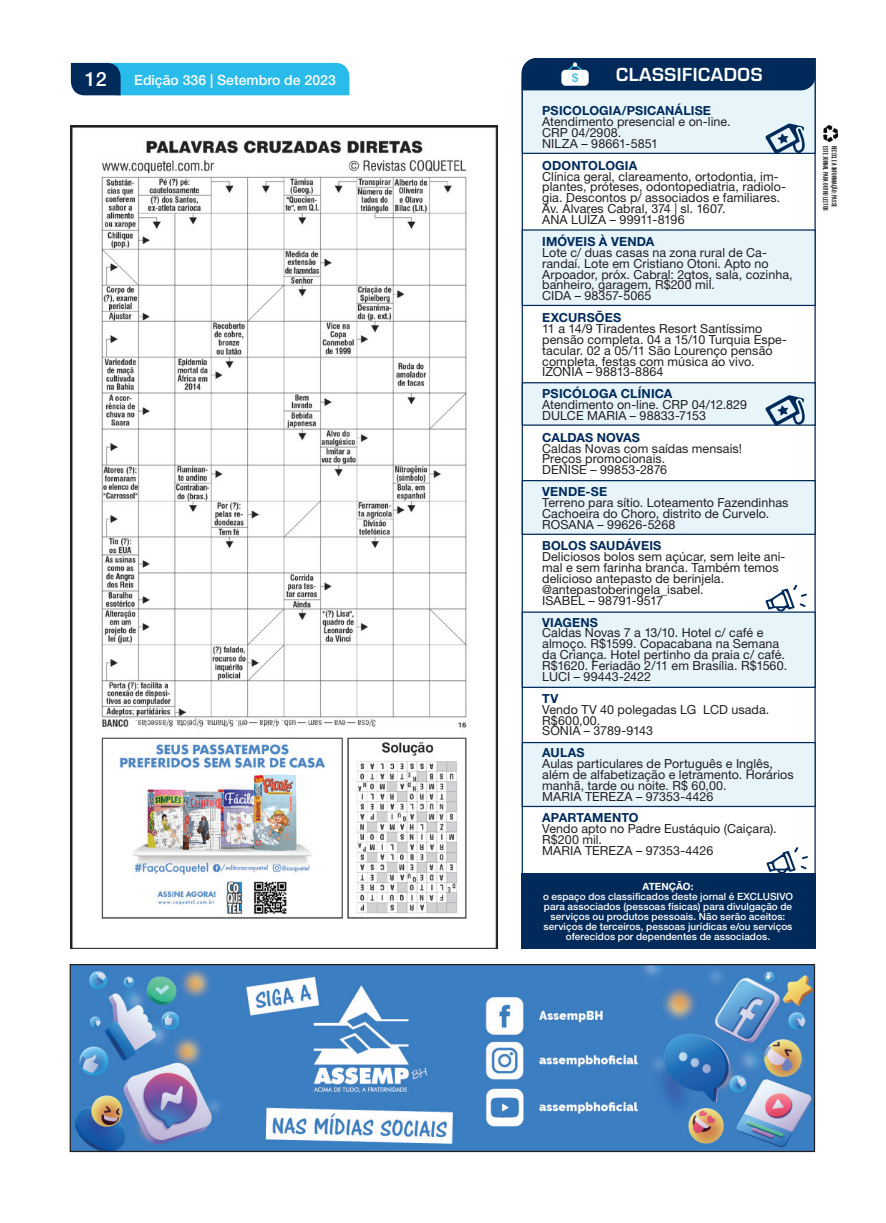
<style>
.page{position:relative;width:886px;height:1223px;background:#fff}
.page>*{position:absolute;margin:0;border:0;box-sizing:border-box;transform-origin:0 0}
.t1{font:500 19.62px "Helvetica Neue LT Std";color:#fff}
.t2{font:600 17.5px "Eurostile LT Std";letter-spacing:.03em;color:#fff}
.t3{font:500 14px "Helvetica Neue LT Std";color:#fff}
.Texto_box{font:12.5px/10.9px "Helvetica Neue LT Std";letter-spacing:.005em;color:#231f20}
.Texto_box-2{font:700 12.5px "Helvetica Neue LT Std";letter-spacing:.01em;color:#002a5a}
.Texto_box-3{font:500 10px/10px "Helvetica Neue LT Std";letter-spacing:.005em;color:#fff;text-align:center}
.Texto_box-4{font:700 10px "Helvetica Neue LT Std";letter-spacing:-.005em;color:#fff}
.Intertitulo{font:7.5px "Alegre Sans";color:#231f20}
</style>
<div class="page">
<svg style="left:71px;top:63px;width:278px;height:32px;background:#23a2d0"></svg>
<img style="left:70px;top:126px;width:427px;height:822px">
<div style="left:522px;top:873px;width:294px;height:75px;background:#002a5a"></div>
<svg style="left:521px;top:70px;width:295px;height:846px"></svg>
<div style="left:522px;top:229px;width:294px;height:77px;background:#e7f5fb;border:1px solid #002a5a"></div>
<div style="left:522px;top:77px;width:294px;height:77px;background:#e7f5fb;border:1px solid #002a5a"></div>
<div style="left:522px;top:480px;width:294px;height:55px;background:#e7f5fb;border:1px solid #002a5a"></div>
<div style="left:522px;top:382px;width:294px;height:44px;background:#e7f5fb;border:1px solid #002a5a"></div>
<div style="left:522px;top:611px;width:294px;height:77px;background:#e7f5fb;border:1px solid #002a5a"></div>
<div style="left:522px;top:742px;width:294px;height:65px;background:#e7f5fb;border:1px solid #002a5a"></div>
<img style="left:822px;top:126px;width:15px;height:16px">
<div style="left:522px;top:58px;width:294px;height:32px;background:#002a5a"></div>
<svg style="left:766px;top:847px;width:42px;height:26px"></svg>
<svg style="left:765px;top:584px;width:42px;height:27px"></svg>
<svg style="left:765px;top:395px;width:40px;height:31px"></svg>
<svg style="left:765px;top:123px;width:40px;height:31px"></svg>
<img style="left:72px;top:966px;width:741px;height:184px">
<div style="left:70px;top:964px;width:745px;height:188px;border:1px solid #231f20"></div>
<h1 class="t1" style="left:85px;top:68px;width:23px">12</h1>
<p class="t3" style="left:134px;top:72px;width:203px">Edição 336 | Setembro de 2023</p>
<p class="t2" style="left:616px;top:64px;width:148px">CLASSIFICADOS</p>
<p class="Texto_box-2" style="left:542px;top:103px;width:170px">PSICOLOGIA/PSICANÁLISE</p>
<p class="Texto_box" style="left:542px;top:116px;width:190px">Atendimento presencial e on-line.<br>CRP 04/2908.</p>
<p class="Texto_box" style="left:542px;top:138px;width:117px">NILZA – 98661-5851</p>
<p class="Texto_box-2" style="left:542px;top:157px;width:97px">ODONTOLOGIA</p>
<p class="Texto_box" style="left:542px;top:170px;width:245px">Clínica geral, clareamento, ortodontia, im&shy;plantes, próteses, odontopediatria, radiolo&shy;gia. Descontos p/ associados e familiares.<br>Av. Álvares Cabral, 374 | sl. 1607.</p>
<p class="Texto_box" style="left:542px;top:214px;width:144px">ANA LUÍZA – 99911-8196</p>
<p class="Texto_box-2" style="left:542px;top:234px;width:114px">IMÓVEIS À VENDA</p>
<p class="Texto_box" style="left:542px;top:247px;width:252px">Lote c/ duas casas na zona rural de Ca&shy;randaí. Lote em Cristiano Otoni. Apto no Arpoador, próx. Cabral: 2qtos, sala, cozinha, banheiro, garagem, R$200 mil.</p>
<p class="Texto_box" style="left:542px;top:290px;width:111px">CIDA – 98357-5065</p>
<p class="Texto_box-2" style="left:542px;top:310px;width:80px">EXCURSÕES</p>
<p class="Texto_box" style="left:542px;top:323px;width:246px">11 a 14/9 Tiradentes Resort Santíssimo pensão completa. 04 a 15/10 Turquia Espe&shy;tacular. 02 a 05/11 São Lourenço pensão completa, festas com música ao vivo.</p>
<p class="Texto_box" style="left:542px;top:366px;width:123px">IZONIA – 98813-8864</p>
<p class="Texto_box-2" style="left:542px;top:386px;width:132px">PSICÓLOGA CLÍNICA</p>
<p class="Texto_box" style="left:542px;top:399px;width:206px">Atendimento on-line. CRP 04/12.829</p>
<p class="Texto_box" style="left:542px;top:410px;width:165px">DULCE MARIA – 98833-7153</p>
<p class="Texto_box-2" style="left:542px;top:429px;width:99px">CALDAS NOVAS</p>
<p class="Texto_box" style="left:542px;top:442px;width:201px">Caldas Novas com saídas mensais!</p>
<p class="Texto_box" style="left:542px;top:453px;width:125px">Preços promocionais.</p>
<p class="Texto_box" style="left:542px;top:464px;width:126px">DENISE – 99853-2876</p>
<p class="Texto_box-2" style="left:542px;top:484px;width:67px">VENDE-SE</p>
<p class="Texto_box" style="left:542px;top:497px;width:248px">Terreno para sítio. Loteamento Fazendinhas<br>Cachoeira do Choro, distrito de Curvelo.</p>
<p class="Texto_box" style="left:542px;top:518px;width:135px">ROSANA – 99626-5268</p>
<p class="Texto_box-2" style="left:542px;top:538px;width:121px">BOLOS SAUDÁVEIS</p>
<p class="Texto_box" style="left:542px;top:551px;width:245px">Deliciosos bolos sem açúcar, sem leite ani&shy;mal e sem farinha branca. Também temos delicioso antepasto de berinjela. @antepastoberingela_isabel.</p>
<p class="Texto_box" style="left:542px;top:595px;width:122px">ISABEL – 98791-9517</p>
<p class="Texto_box-2" style="left:542px;top:614px;width:57px">VIAGENS</p>
<p class="Texto_box" style="left:542px;top:627px;width:246px">Caldas Novas 7 a 13/10. Hotel c/ café e almoço. R$1599. Copacabana na Semana da Criança. Hotel pertinho da praia c/ café.<br>R$1620. Feriadão 2/11 em Brasília. R$1560.</p>
<p class="Texto_box" style="left:542px;top:671px;width:110px">LUCI – 99443-2422</p>
<p class="Texto_box-2" style="left:542px;top:690px;width:18px">TV</p>
<p class="Texto_box" style="left:542px;top:703px;width:229px">Vendo TV 40 polegadas LG LCD usada.<br>R$600,00.</p>
<p class="Texto_box" style="left:542px;top:725px;width:112px">SÔNIA – 3789-9143</p>
<p class="Texto_box-2" style="left:542px;top:745px;width:44px">AULAS</p>
<p class="Texto_box" style="left:542px;top:758px;width:253px">Aulas particulares de Português e Inglês, além de alfabetização e letramento. Horários manhã, tarde ou noite. R$ 60,00.</p>
<p class="Texto_box" style="left:542px;top:790px;width:173px">MARIA TEREZA – 97353-4426</p>
<p class="Texto_box-2" style="left:542px;top:810px;width:98px">APARTAMENTO</p>
<p class="Texto_box" style="left:542px;top:823px;width:236px">Vendo apto no Padre Eustáquio (Caiçara).<br>R$200 mil.</p>
<p class="Texto_box" style="left:542px;top:845px;width:173px">MARIA TEREZA – 97353-4426</p>
<p class="Texto_box-4" style="left:642px;top:880px;width:53px">ATENÇÃO:</p>
<p class="Texto_box-3" style="left:543px;top:891px;width:251px">o espaço dos classificados deste jornal é EXCLUSIVO para associados (pessoas físicas) para divulgação de serviços ou produtos pessoais. Não serão aceitos: serviços de terceiros, pessoas jurídicas e/ou serviços oferecidos por dependentes de associados.</p>
<p class="Intertitulo" style="left:830px;top:146px;width:67px;rotate:90deg">ESTE JORNAL PARA OUTRO LEITOR</p>
<p class="Intertitulo" style="left:839px;top:146px;width:63px;rotate:90deg">RECICLE A INFORMAÇÃO: PASSE</p>
</div>
